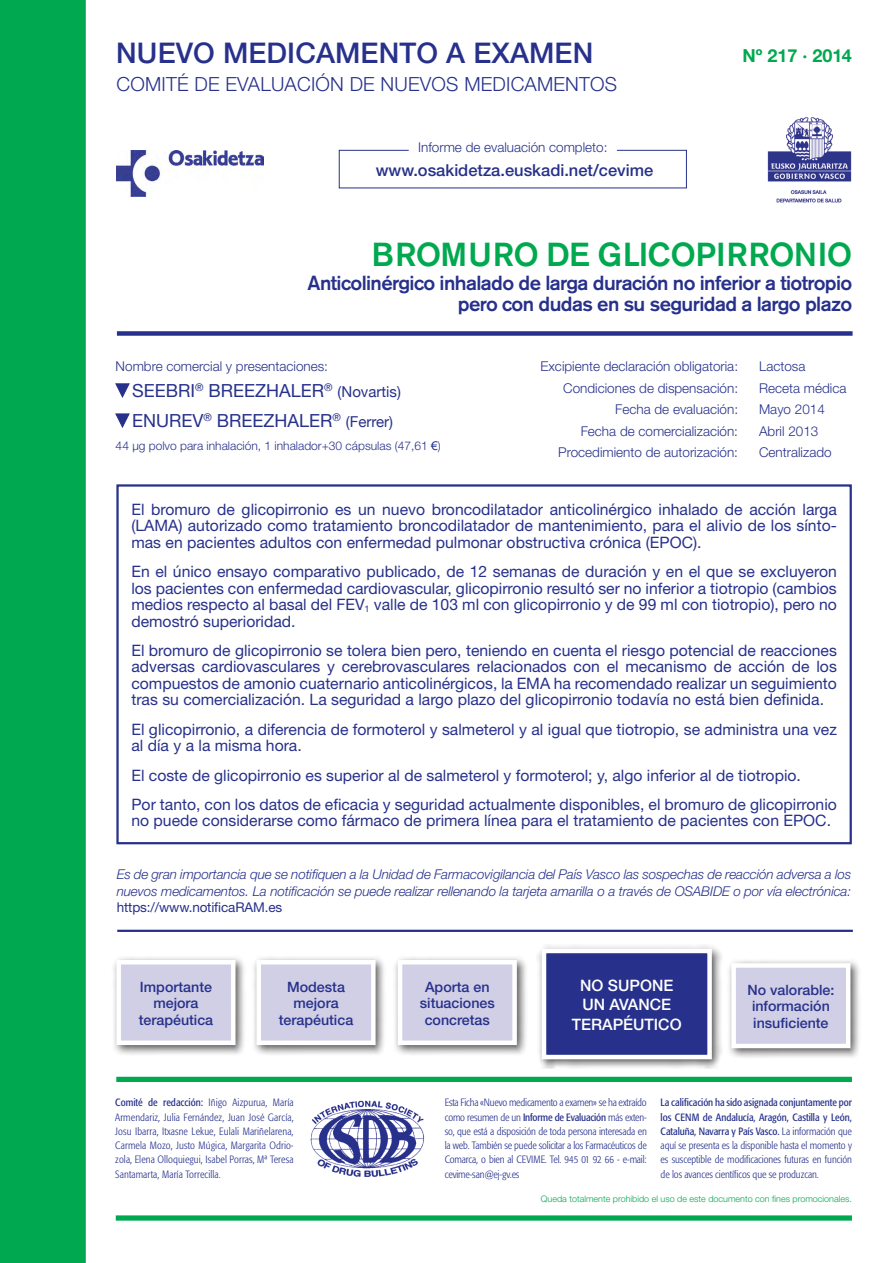
<style>
.page{position:relative;width:893px;height:1263px;background:#fff}
.page>*{position:absolute;margin:0;border:0;box-sizing:border-box;transform-origin:0 0}
.t1{font:500 33px "Akzidenz Grotesk BE";letter-spacing:-.02em;color:#00a94f}
.t2{font:500 28.5px "Helvetica Neue";letter-spacing:.005em;color:#27318b}
.t3{font:500 20.25px/21px "Akzidenz Grotesk BE";letter-spacing:-.03em;color:#27318b;text-align:right}
.t4{font:300 19.5px "Helvetica Neue";letter-spacing:.01em;color:#27318b}
.t5{font:18px/30.2px "Helvetica Neue";color:#27318b}
.t6{font:700 18px "Helvetica Neue";color:#00a94f}
.t7{font:500 16.5px "Helvetica Neue";color:#27318b}
.t8{font:15.75px/16.5px "Helvetica Neue";color:#27318b;text-align:justify}
.t9{font:500 15.75px/19.5px "Helvetica Neue";color:#fff;text-align:center}
.t10{font:500 14.25px/16.5px "Helvetica Neue";color:#27318b;text-align:center}
.t11{font:300 13.5px "Helvetica Neue";color:#27318b}
.t12{font:italic 300 13.5px/16.5px "Helvetica Neue";letter-spacing:-.01em;color:#27318b}
.t13{font:13.5px "Helvetica Neue";letter-spacing:-.01em;color:#27318b}
.t14{font:300 12px "Helvetica Neue";color:#27318b}
.t15{font:300 condensed 10.5px/14.2px "Formata";letter-spacing:-.005em;color:#27318b;text-align:justify}
.t16{font:300 9px "Helvetica Neue";color:#00a94f}
.s1{font-size:15px}
.s2{font-family:"Arial";font-weight:400}
.s3{font-weight:400}
</style>
<div class="page">
<div style="left:0;top:0;width:86px;height:1263px;background:#00a94f"></div>
<img style="left:117px;top:151px;width:147px;height:45px">
<img style="left:767px;top:117px;width:85px;height:86px">
<div style="left:117px;top:331px;width:736px;height:5px;background:#27318b"></div>
<div style="left:116px;top:1215px;width:736px;height:6px;background:#00a94f"></div>
<div style="left:116px;top:1077px;width:736px;height:5px;background:#00a94f"></div>
<div style="left:339px;top:150px;width:348px;height:38px;background:#fff;border:1px solid #27318b"></div>
<div style="left:409px;top:141px;width:207px;height:15px;background:#fff"></div>
<img style="left:310px;top:1100px;width:114px;height:77px">
<hr style="left:117px;top:930px;width:736px;height:2px;background:#27318b">
<div style="left:111px;top:955px;width:136px;height:101px;background:#231f20;opacity:.75"></div>
<div style="left:119px;top:962px;width:114px;height:81px;background:#d0cfe6"></div>
<div style="left:116px;top:960px;width:120px;height:85px;border:4px solid #fff"></div>
<div style="left:251px;top:955px;width:136px;height:101px;background:#231f20;opacity:.75"></div>
<div style="left:259px;top:962px;width:114px;height:81px;background:#d0cfe6"></div>
<div style="left:256px;top:960px;width:120px;height:85px;border:4px solid #fff"></div>
<div style="left:392px;top:955px;width:136px;height:101px;background:#231f20;opacity:.75"></div>
<div style="left:400px;top:962px;width:115px;height:81px;background:#d0cfe6"></div>
<div style="left:398px;top:960px;width:119px;height:85px;border:4px solid #fff"></div>
<div style="left:726px;top:958px;width:136px;height:101px;background:#231f20;opacity:.75"></div>
<div style="left:734px;top:965px;width:114px;height:81px;background:#d0cfe6"></div>
<div style="left:731px;top:963px;width:119px;height:85px;border:4px solid #fff"></div>
<div style="left:536px;top:944px;width:187px;height:127px;background:#231f20;opacity:.75"></div>
<div style="left:544px;top:951px;width:166px;height:106px;background:#27318b"></div>
<div style="left:542px;top:949px;width:170px;height:110px;border:4px solid #fff"></div>
<div style="left:116px;top:484px;width:736px;height:360px;border:2px solid #27318b"></div>
<svg style="left:115px;top:383px;width:15px;height:15px"></svg>
<svg style="left:115px;top:413px;width:15px;height:15px"></svg>
<h2 class="t2" style="left:116px;top:35px;width:478px">NUEVO MEDICAMENTO A EXAMEN</h2>
<p class="t4" style="left:117px;top:72px;width:502px">COMITÉ DE EVALUACIÓN DE NUEVOS MEDICAMENTOS</p>
<p class="t11" style="left:418px;top:139px;width:191px">Informe de evaluación completo:</p>
<p class="t7" style="left:376px;top:160px;width:279px">www.osakidetza.euskadi.net/cevime</p>
<p class="t6" style="left:742px;top:44px;width:111px">Nº 217 · 2014</p>
<h1 class="t1" style="left:372px;top:235px;width:482px">BROMURO DE GLICOPIRRONIO</h1>
<p class="t3" style="left:308px;top:272px;width:546px">Anticolinérgico inhalado de larga duración no inferior a tiotropio pero con dudas en su seguridad a largo plazo</p>
<p class="t11" style="left:116px;top:358px;width:214px">Nombre comercial y presentaciones:</p>
<p class="t5" style="left:132px;top:377px;width:270px">SEEBRI<sup>®</sup> BREEZHALER<sup>®</sup> <span class="s1">(Novartis)<br></span>ENUREV<sup>®</sup> BREEZHALER<sup>®</sup> <span class="s1">(Ferrer)</span></p>
<p class="t14" style="left:116px;top:439px;width:326px">44 µg polvo para inhalación, 1 inhalador+30 cápsulas (47,61 <span class="s2">€</span>)</p>
<p class="t11" style="left:540px;top:358px;width:199px">Excipiente declaración obligatoria:</p>
<p class="t11" style="left:759px;top:358px;width:48px">Lactosa</p>
<p class="t11" style="left:563px;top:380px;width:176px">Condiciones de dispensación:</p>
<p class="t11" style="left:759px;top:380px;width:89px">Receta médica</p>
<p class="t11" style="left:615px;top:401px;width:124px">Fecha de evaluación:</p>
<p class="t11" style="left:759px;top:401px;width:67px">Mayo 2014</p>
<p class="t11" style="left:581px;top:422px;width:159px">Fecha de comercialización:</p>
<p class="t11" style="left:759px;top:422px;width:61px">Abril 2013</p>
<p class="t11" style="left:558px;top:444px;width:181px">Procedimiento de autorización:</p>
<p class="t11" style="left:759px;top:444px;width:74px">Centralizado</p>
<p class="t8" style="left:131px;top:501px;width:707px">El bromuro de glicopirronio es un nuevo broncodilatador anticolinérgico inhalado de acción larga (LAMA) autorizado como tratamiento broncodilatador de mantenimiento, para el alivio de los sínto&shy;mas en pacientes adultos con enfermedad pulmonar obstructiva crónica (EPOC).</p>
<p class="t8" style="left:131px;top:563px;width:707px">En el único ensayo comparativo publicado, de 12 semanas de duración y en el que se excluyeron los pacientes con enfermedad cardiovascular, glicopirronio resultó ser no inferior a tiotropio (cambios medios respecto al basal del FEV<sub>1</sub> valle de 103 ml con glicopirronio y de 99 ml con tiotropio), pero no demostró superioridad.</p>
<p class="t8" style="left:131px;top:642px;width:707px">El bromuro de glicopirronio se tolera bien pero, teniendo en cuenta el riesgo potencial de reacciones adversas cardiovasculares y cerebrovasculares relacionados con el mecanismo de acción de los compuestos de amonio cuaternario anticolinérgicos, la EMA ha recomendado realizar un seguimiento tras su comercialización. La seguridad a largo plazo del glicopirronio todavía no está bien definida.</p>
<p class="t8" style="left:131px;top:721px;width:707px">El glicopirronio, a diferencia de formoterol y salmeterol y al igual que tiotropio, se administra una vez al día y a la misma hora.</p>
<p class="t8" style="left:131px;top:760px;width:707px;line-height:29.2px">El coste de glicopirronio es superior al de salmeterol y formoterol; y, algo inferior al de tiotropio.<br>Por tanto, con los datos de eficacia y seguridad actualmente disponibles, el bromuro de glicopirronio</p>
<p class="t8" style="left:131px;top:812px;width:701px">no puede considerarse como fármaco de primera línea para el tratamiento de pacientes con EPOC.</p>
<p class="t12" style="left:117px;top:866px;width:736px">Es de gran importancia que se notifiquen a la Unidad de Farmacovigilancia del País Vasco las sospechas de reacción adversa a los nuevos medicamentos. La notificación se puede realizar rellenando la tarjeta amarilla o a través de OSABIDE o por vía electrónica:</p>
<p class="t13" style="left:117px;top:899px;width:167px">https://www.notificaRAM.es</p>
<p class="t9" style="left:572px;top:975px;width:111px">NO SUPONE<br>UN AVANCE<br>TERAPÉUTICO</p>
<p class="t10" style="left:139px;top:978px;width:76px">Importante mejora terapéutica</p>
<p class="t10" style="left:279px;top:978px;width:76px">Modesta mejora terapéutica</p>
<p class="t10" style="left:420px;top:978px;width:76px">Aporta en situaciones concretas</p>
<p class="t10" style="left:747px;top:981px;width:88px">No valorable: información insuficiente</p>
<p class="t15" style="left:115px;top:1096px;width:180px"><span class="s3">Comité de redacción:</span> Iñigo Aizpurua, María Armendariz, Julia Fernández, Juan José García, Josu Ibarra, Itxasne Lekue, Eulali Mariñelarena, Carmela Mozo, Justo Múgica, Margarita Odrio&shy;zola, Elena Olloquiegui, Isabel Porras, Mª Teresa Santamarta, María Torrecilla.</p>
<p class="t15" style="left:445px;top:1096px;width:204px">Esta Ficha «Nuevo medicamento a examen» se ha extraído como resumen de un <span class="s3">Informe de Evaluación</span> más exten&shy;so, que está a disposición de toda persona interesada en la web. También se puede solicitar a los Farmacéuticos de Comarca, o bien al CEVIME. Tel. 945 01 92 66 - e-mail: cevime-san@ej-gv.es</p>
<p class="t15" style="left:661px;top:1096px;width:193px"><span class="s3">La calificación ha sido asignada conjuntamente por los CENM de Andalucía, Aragón, Castilla y León, Cataluña, Navarra y País Vasco.</span> La información que aquí se presenta es la disponible hasta el momento y es susceptible de modificaciones futuras en función de los avances científicos que se produzcan.</p>
<p class="t16" style="left:541px;top:1193px;width:313px">Queda totalmente prohibido el uso de este documento con fines promocionales.</p>
</div>
